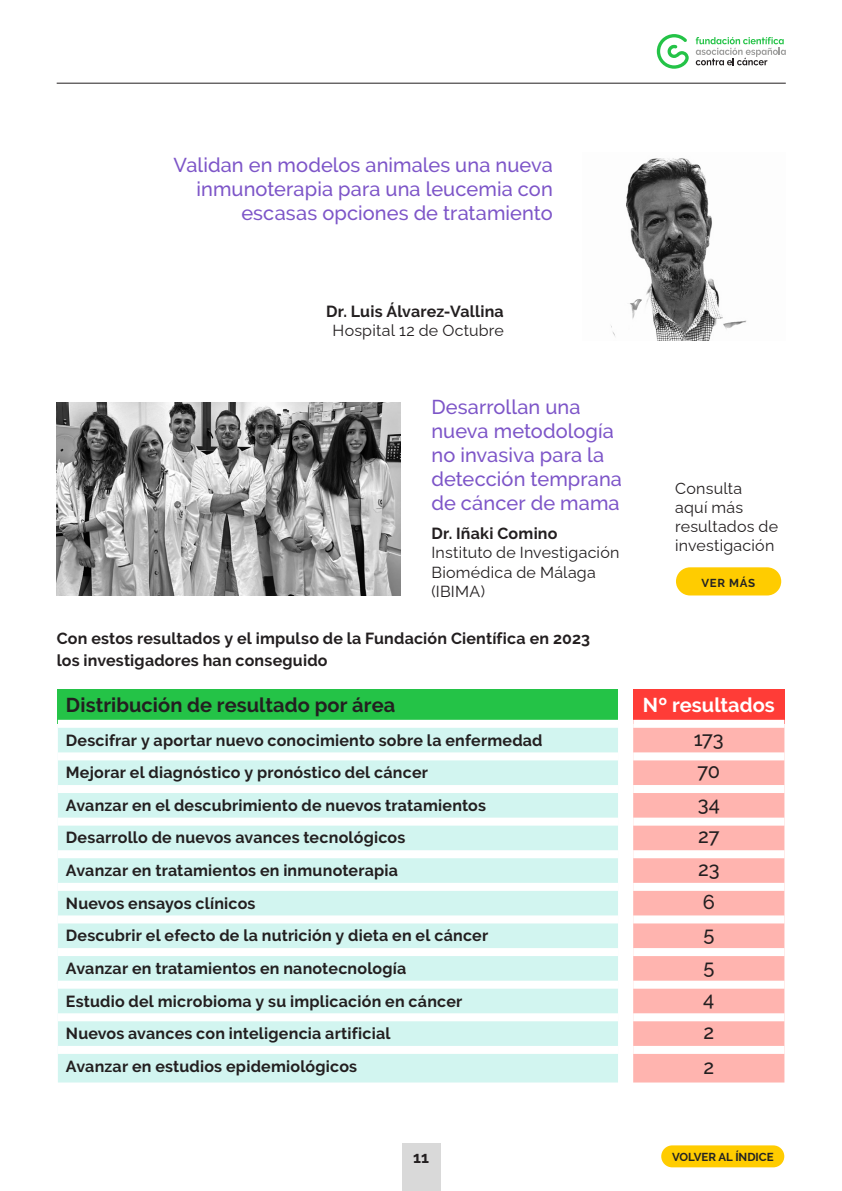
<style>
.page{position:relative;width:842px;height:1191px;background:#fff}
.page>*{position:absolute;margin:0;border:0;box-sizing:border-box;transform-origin:0 0}
.t1{font:500 20px/24px "Raleway";letter-spacing:.005em;color:#7d55c8}
.t2{font:700 20px "Raleway";letter-spacing:.005em;color:#231f20}
.Bullets{font:500 20px "Raleway";letter-spacing:-.005em;color:#231f20}
.t3{font:700 20px "Raleway";letter-spacing:.005em;color:#fff}
.t4{font:700 16px/22px "Raleway";letter-spacing:.015em;color:#231f20}
.t5{font:16px/19.2px "Raleway";letter-spacing:.015em;color:#231f20}
.t6{font:700 11.4px "Raleway";color:#232323}
</style>
<div class="page">
<img style="left:57px;top:402px;width:344px;height:193px">
<img style="left:611px;top:158px;width:136px;height:182px">
<hr style="left:57px;top:83px;width:729px;height:1px;background:#231f20">
<div style="left:58px;top:690px;width:560px;height:34px;background:#24c347"></div>
<div style="left:633px;top:690px;width:151px;height:34px;background:#ff3c37"></div>
<div style="left:58px;top:728px;width:560px;height:354px;background:#d2f5f0"></div>
<div style="left:633px;top:728px;width:151px;height:354px;background:#ffb4af"></div>
<div style="left:58px;top:720px;width:560px;height:8px;background:#fff"></div>
<div style="left:58px;top:752px;width:560px;height:8px;background:#fff"></div>
<div style="left:58px;top:785px;width:560px;height:8px;background:#fff"></div>
<div style="left:58px;top:817px;width:560px;height:8px;background:#fff"></div>
<div style="left:58px;top:850px;width:560px;height:8px;background:#fff"></div>
<div style="left:58px;top:883px;width:560px;height:8px;background:#fff"></div>
<div style="left:58px;top:915px;width:560px;height:8px;background:#fff"></div>
<div style="left:58px;top:948px;width:560px;height:8px;background:#fff"></div>
<div style="left:58px;top:980px;width:560px;height:8px;background:#fff"></div>
<div style="left:58px;top:1013px;width:560px;height:8px;background:#fff"></div>
<div style="left:58px;top:1046px;width:560px;height:8px;background:#fff"></div>
<div style="left:633px;top:720px;width:151px;height:8px;background:#fff"></div>
<div style="left:633px;top:752px;width:151px;height:8px;background:#fff"></div>
<div style="left:633px;top:785px;width:151px;height:8px;background:#fff"></div>
<div style="left:633px;top:817px;width:151px;height:8px;background:#fff"></div>
<div style="left:633px;top:850px;width:151px;height:8px;background:#fff"></div>
<div style="left:633px;top:883px;width:151px;height:8px;background:#fff"></div>
<div style="left:633px;top:915px;width:151px;height:8px;background:#fff"></div>
<div style="left:633px;top:948px;width:151px;height:8px;background:#fff"></div>
<div style="left:633px;top:980px;width:151px;height:8px;background:#fff"></div>
<div style="left:633px;top:1013px;width:151px;height:8px;background:#fff"></div>
<div style="left:633px;top:1046px;width:151px;height:8px;background:#fff"></div>
<div style="left:661px;top:1145px;width:123px;height:22px;background:#fc0;border-radius:11px"></div>
<div style="left:676px;top:567px;width:105px;height:28px;background:#fc0;border-radius:14px"></div>
<svg style="left:657px;top:34px;width:32px;height:35px"></svg>
<svg style="left:696px;top:37px;width:90px;height:28px"></svg>
<div style="left:402px;top:1143px;width:38px;height:48px;background:#d9d9d9"></div>
<p class="t1" style="left:174px;top:152px;width:381px;text-align:right">Validan en modelos animales una nueva inmunoterapia para una leucemia con escasas opciones de tratamiento</p>
<p class="t4" style="left:326px;top:300px;width:179px">Dr. Luis Álvarez-Vallina</p>
<p class="t5" style="left:333px;top:319px;width:173px">Hospital 12 de Octubre</p>
<p class="t1" style="left:431px;top:395px;width:192px">Desarrollan una nueva metodología no invasiva para la detección temprana de cáncer de mama</p>
<p class="t4" style="left:431px;top:522px;width:128px">Dr. Iñaki Comino</p>
<p class="t5" style="left:431px;top:541px;width:190px">Instituto de Investigación<br>Biomédica de Málaga (IBIMA)</p>
<p class="t5" style="left:675px;top:477px;width:104px">Consulta aquí más resultados de investigación</p>
<p class="t6" style="left:701px;top:576px;width:55px">VER MÁS</p>
<p class="t4" style="left:57px;top:627px;width:535px">Con estos resultados y el impulso de la Fundación Científica en 2023 los investigadores han conseguido</p>
<p class="t2" style="left:66px;top:693px;width:331px">Distribución de resultado por área</p>
<p class="t3" style="left:643px;top:693px;width:134px">Nº resultados</p>
<p class="t4" style="left:66px;top:729px;width:478px">Descifrar y aportar nuevo conocimiento sobre la enfermedad</p>
<p class="Bullets" style="left:694px;top:727px;width:31px">173</p>
<p class="t4" style="left:66px;top:761px;width:364px">Mejorar el diagnóstico y pronóstico del cáncer</p>
<p class="Bullets" style="left:697px;top:759px;width:24px">70</p>
<p class="t4" style="left:66px;top:794px;width:422px">Avanzar en el descubrimiento de nuevos tratamientos</p>
<p class="Bullets" style="left:698px;top:792px;width:24px">34</p>
<p class="t4" style="left:66px;top:827px;width:341px">Desarrollo de nuevos avances tecnológicos</p>
<p class="Bullets" style="left:698px;top:824px;width:23px">27</p>
<p class="t4" style="left:66px;top:859px;width:334px">Avanzar en tratamientos en inmunoterapia</p>
<p class="Bullets" style="left:698px;top:857px;width:23px">23</p>
<p class="t4" style="left:66px;top:892px;width:191px">Nuevos ensayos clínicos</p>
<p class="Bullets" style="left:703px;top:890px;width:14px">6</p>
<p class="t4" style="left:66px;top:924px;width:424px">Descubrir el efecto de la nutrición y dieta en el cáncer</p>
<p class="Bullets" style="left:703px;top:922px;width:12px">5</p>
<p class="t4" style="left:66px;top:957px;width:342px">Avanzar en tratamientos en nanotecnología</p>
<p class="Bullets" style="left:703px;top:955px;width:12px">5</p>
<p class="t4" style="left:66px;top:990px;width:398px">Estudio del microbioma y su implicación en cáncer</p>
<p class="Bullets" style="left:703px;top:987px;width:13px">4</p>
<p class="t4" style="left:66px;top:1022px;width:326px">Nuevos avances con inteligencia artificial</p>
<p class="Bullets" style="left:703px;top:1020px;width:12px">2</p>
<p class="t4" style="left:66px;top:1055px;width:293px">Avanzar en estudios epidemiológicos</p>
<p class="Bullets" style="left:703px;top:1055px;width:12px">2</p>
<p class="t4" style="left:413px;top:1146px;width:17px">11</p>
<p class="t6" style="left:672px;top:1150px;width:103px">VOLVER AL ÍNDICE</p>
</div>
